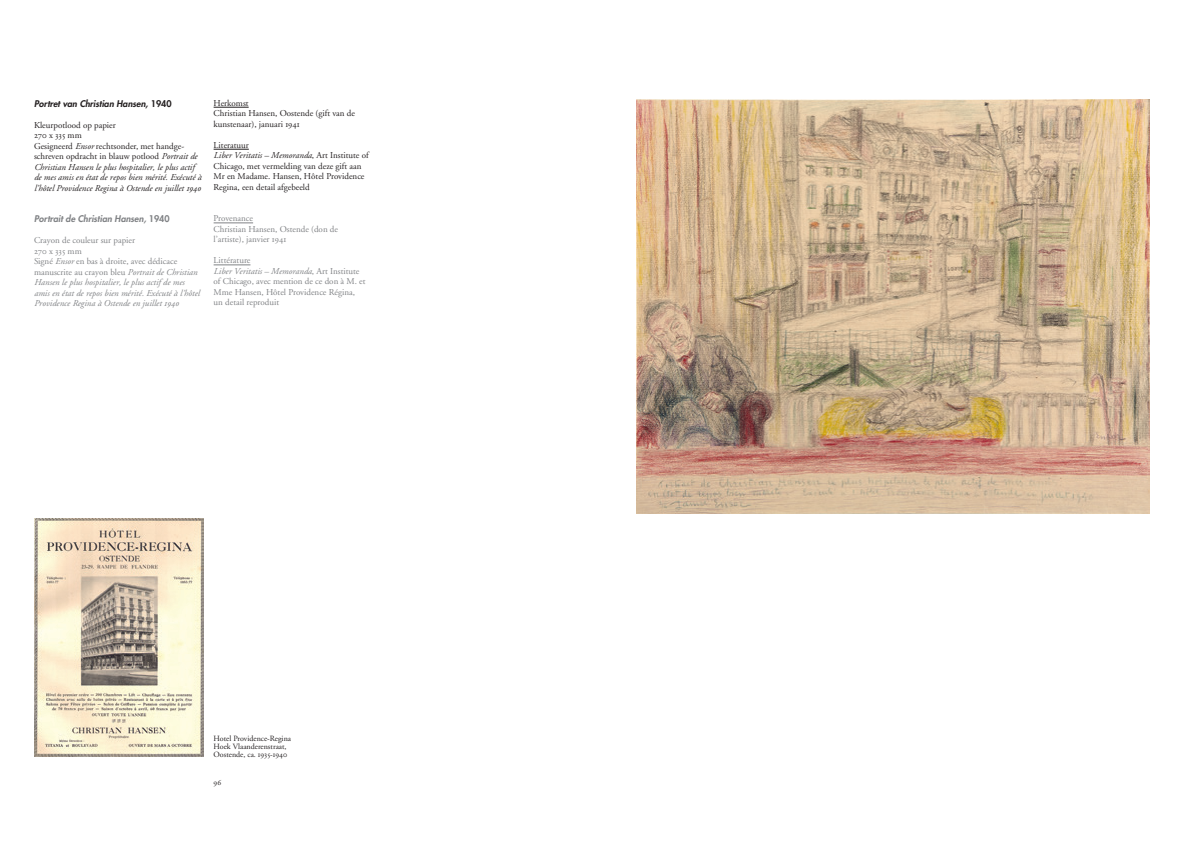
<style>
.page{position:relative;width:1191px;height:842px;background:#fff}
.page>*{position:absolute;margin:0;border:0;box-sizing:border-box;transform-origin:0 0}
.t1{font:italic 9px/10.5px "Adobe Garamond STEURS";color:#231f20}
.t2{font:italic 9px/10.5px "Adobe Garamond STEURS";color:#808285}
.t3{font:9px/10.5px "Adobe Garamond STEURS";color:#231f20}
.t4{font:9px/10.5px "Adobe Garamond STEURS";color:#808285}
.t5{font:italic 800 9px "Futura Std";color:#231f20}
.t6{font:italic 800 9px "Futura Std";color:#808285}
.t7{font:8px/8px "Adobe Garamond STEURS";color:#231f20}
.s1{font-style:normal}
.s2{font-style:italic}
</style>
<div class="page">
<hr style="left:214px;top:107px;width:35px;height:1px;background:#231f20">
<hr style="left:214px;top:149px;width:35px;height:1px;background:#231f20">
<hr style="left:214px;top:223px;width:39px;height:1px;background:#808285">
<hr style="left:214px;top:265px;width:36px;height:1px;background:#808285">
<img style="left:637px;top:99px;width:512px;height:415px">
<img style="left:34px;top:519px;width:169px;height:238px">
<p class="t5" style="left:34px;top:98px;width:139px">Portret van Christian Hansen, <span class="s1">1940</span></p>
<p class="t1" style="left:34px;top:120px;width:169px"><span class="s1">Kleurpotlood op papier<br>270 x 335 mm<br>Gesigneerd</span> Ensor <span class="s1">rechtsonder, met handge&shy;schreven opdracht in blauw potlood</span> Portrait de Christian Hansen le plus hospitalier, le plus actif de mes amis en état de repos bien mérité. Exécuté à l’hôtel Providence Regina à Ostende en juillet 1940</p>
<p class="t6" style="left:34px;top:213px;width:137px">Portrait de Christian Hansen, <span class="s1">1940</span></p>
<p class="t2" style="left:34px;top:236px;width:167px"><span class="s1">Crayon de couleur sur papier<br>270 x 335 mm<br>Signé</span> Ensor <span class="s1">en bas à droite, avec dédicace manuscrite au crayon bleu</span> Portrait de Christian Hansen le plus hospitalier, le plus actif de mes amis en état de repos bien mérité. Exécuté à l’hôtel Providence Regina à Ostende en juillet 1940</p>
<p class="t3" style="left:214px;top:98px;width:143px">Herkomst<br>Christian Hansen, Oostende (gift van de kunstenaar), januari 1941</p>
<p class="t3" style="left:214px;top:140px;width:157px">Literatuur<br><span class="s2">Liber Veritatis – Memoranda</span>, Art Institute of Chicago, met vermelding van deze gift aan Mr en Madame. Hansen, Hôtel Providence Regina, een detail afgebeeld</p>
<p class="t4" style="left:214px;top:213px;width:126px">Provenance<br>Christian Hansen, Ostende (don de l’artiste), janvier 1941</p>
<p class="t4" style="left:214px;top:255px;width:153px">Littérature<br><span class="s2">Liber Veritatis – Memoranda</span>, Art Institute of Chicago, avec mention de ce don à M. et<br>Mme Hansen, Hôtel Providence Régina, un detail reproduit</p>
<p class="t7" style="left:214px;top:735px;width:79px">Hotel Providence-Regina<br>Hoek Vlaanderenstraat,<br>Oostende, ca. 1935-1940</p>
<p class="t7" style="left:214px;top:779px;width:9px">96</p>
</div>
